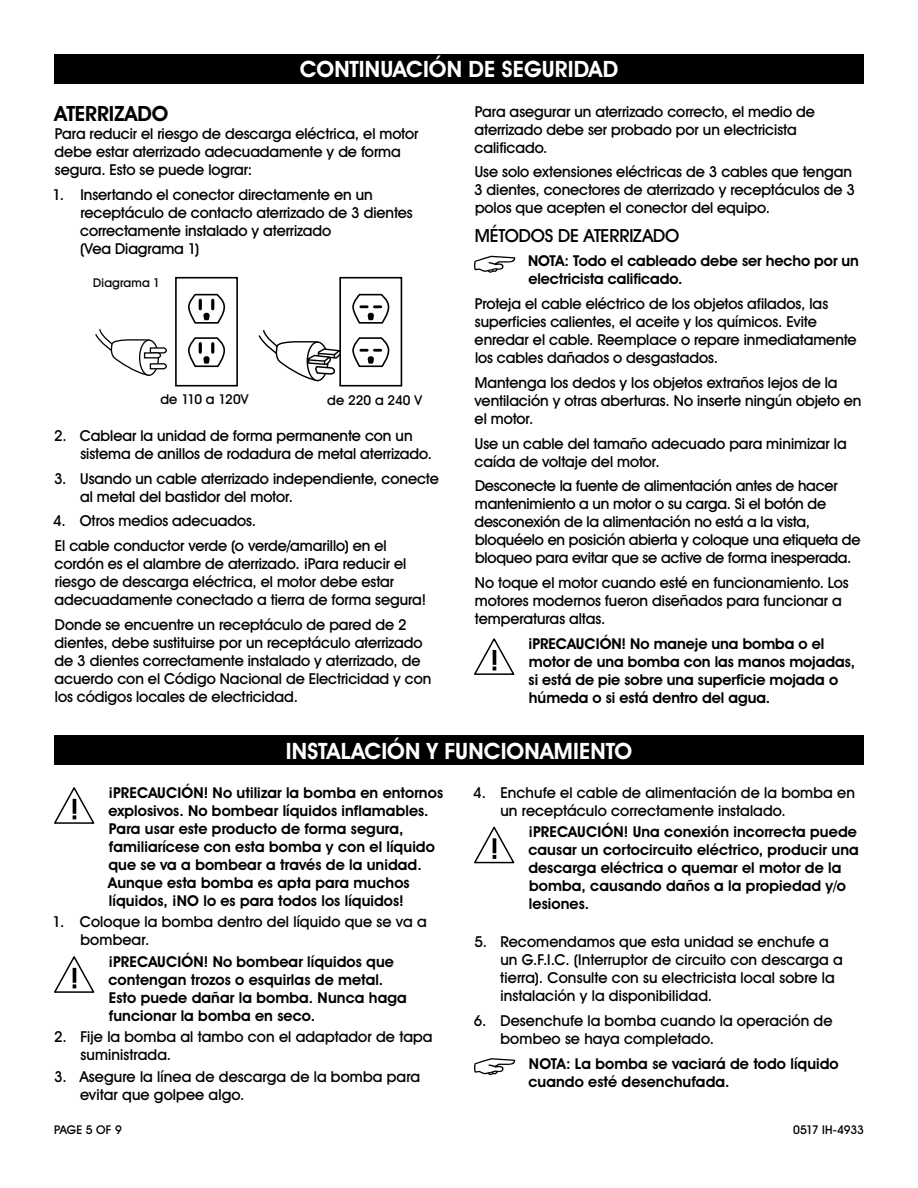
<style>
.page{position:relative;width:918px;height:1188px;background:#fff}
.page>*{position:absolute;margin:0;border:0;box-sizing:border-box;transform-origin:0 0}
.t1{font:700 22.5px "Uline Two Knine";letter-spacing:.005em;color:#fff}
.t2{font:700 21px "Uline Two Knine";letter-spacing:-.005em;color:#000}
.t3{font:18px "Uline Two Knine";letter-spacing:-.01em;color:#000}
.t4{font:15px/18px "Uline Two Knine";letter-spacing:-.005em;color:#000}
.t5{font:700 15px/18px "Uline Two Knine";letter-spacing:.005em;color:#000}
.t6{font:13.5px "Uline Two Knine";letter-spacing:-.025em;color:#000}
.t7{font:13.5px "Uline Two Knine";color:#000}
.t8{font:12px "Uline Two Knine";letter-spacing:.01em;color:#000}
.t9{font:12px "Uline Two Knine";letter-spacing:-.02em;color:#000}
</style>
<div class="page">
<div style="left:54px;top:54px;width:810px;height:30px;background:#000"></div>
<svg style="left:474px;top:256px;width:41px;height:17px"></svg>
<svg style="left:474px;top:638px;width:40px;height:37px"></svg>
<div style="left:175px;top:277px;width:63px;height:110px;border:2px solid #000"></div>
<svg style="left:188px;top:293px;width:38px;height:31px"></svg>
<svg style="left:188px;top:337px;width:38px;height:31px"></svg>
<svg style="left:95px;top:329px;width:72px;height:47px"></svg>
<div style="left:339px;top:277px;width:63px;height:110px;border:2px solid #000"></div>
<svg style="left:352px;top:337px;width:38px;height:31px"></svg>
<svg style="left:352px;top:293px;width:38px;height:31px"></svg>
<svg style="left:258px;top:329px;width:83px;height:53px"></svg>
<div style="left:54px;top:735px;width:810px;height:30px;background:#000"></div>
<svg style="left:54px;top:787px;width:40px;height:37px"></svg>
<svg style="left:54px;top:956px;width:40px;height:37px"></svg>
<svg style="left:474px;top:827px;width:40px;height:36px"></svg>
<svg style="left:474px;top:1058px;width:41px;height:17px"></svg>
<h1 class="t1" style="left:300px;top:56px;width:320px">CONTINUACIÓN DE SEGURIDAD</h1>
<h2 class="t2" style="left:55px;top:101px;width:115px">ATERRIZADO</h2>
<p class="t4" style="left:55px;top:125px;width:366px">Para reducir el riesgo de descarga eléctrica, el motor debe estar aterrizado adecuadamente y de forma segura. Esto se puede lograr:</p>
<p class="t4" style="left:80px;top:185px;width:334px;text-indent:-27px">1. Insertando el conector directamente en un receptáculo de contacto aterrizado de 3 dientes correctamente instalado y aterrizado<br>(Vea Diagrama 1)</p>
<p class="t8" style="left:93px;top:275px;width:68px">Diagrama 1</p>
<p class="t6" style="left:160px;top:391px;width:90px">de 110 a 120V</p>
<p class="t7" style="left:327px;top:392px;width:97px">de 220 a 240 V</p>
<p class="t4" style="left:80px;top:426px;width:353px;text-indent:-26px">2. Cablear la unidad de forma permanente con un sistema de anillos de rodadura de metal aterrizado.</p>
<p class="t4" style="left:80px;top:469px;width:360px;text-indent:-26px">3. Usando un cable aterrizado independiente, conecte al metal del bastidor del motor.</p>
<p class="t4" style="left:53px;top:508px;width:335px;line-height:24.8px">4. Otros medios adecuados.<br>El cable conductor verde (o verde/amarillo) en el</p>
<p class="t4" style="left:55px;top:554px;width:373px">cordón es el alambre de aterrizado. ¡Para reducir el riesgo de descarga eléctrica, el motor debe estar adecuadamente conectado a tierra de forma segura!</p>
<p class="t4" style="left:55px;top:615px;width:379px">Donde se encuentre un receptáculo de pared de 2 dientes, debe sustituirse por un receptáculo aterrizado de 3 dientes correctamente instalado y aterrizado, de acuerdo con el Código Nacional de Electricidad y con los códigos locales de electricidad.</p>
<p class="t4" style="left:475px;top:102px;width:342px">Para asegurar un aterrizado correcto, el medio de aterrizado debe ser probado por un electricista calificado.</p>
<p class="t4" style="left:474px;top:163px;width:383px">Use solo extensiones eléctricas de 3 cables que tengan<br>3 dientes, conectores de aterrizado y receptáculos de 3 polos que acepten el conector del equipo.</p>
<p class="t3" style="left:475px;top:224px;width:206px">MÉTODOS DE ATERRIZADO</p>
<p class="t5" style="left:528px;top:252px;width:333px">NOTA: Todo el cableado debe ser hecho por un electricista calificado.</p>
<p class="t4" style="left:475px;top:295px;width:384px">Proteja el cable eléctrico de los objetos afilados, las superficies calientes, el aceite y los químicos. Evite enredar el cable. Reemplace o repare inmediatamente los cables dañados o desgastados.</p>
<p class="t4" style="left:475px;top:373px;width:388px">Mantenga los dedos y los objetos extraños lejos de la ventilación y otras aberturas. No inserte ningún objeto en el motor.</p>
<p class="t4" style="left:475px;top:434px;width:374px">Use un cable del tamaño adecuado para minimizar la caída de voltaje del motor.</p>
<p class="t4" style="left:475px;top:477px;width:387px">Desconecte la fuente de alimentación antes de hacer mantenimiento a un motor o su carga. Si el botón de desconexión de la alimentación no está a la vista, bloquéelo en posición abierta y coloque una etiqueta de bloqueo para evitar que se active de forma inesperada.</p>
<p class="t4" style="left:475px;top:574px;width:376px">No toque el motor cuando esté en funcionamiento. Los motores modernos fueron diseñados para funcionar a temperaturas altas.</p>
<p class="t5" style="left:528px;top:635px;width:329px">¡PRECAUCIÓN! No maneje una bomba o el motor de una bomba con las manos mojadas, si está de pie sobre una superficie mojada o húmeda o si está dentro del agua.</p>
<h1 class="t1" style="left:286px;top:737px;width:348px">INSTALACIÓN Y FUNCIONAMIENTO</h1>
<p class="t5" style="left:108px;top:783px;width:336px">¡PRECAUCIÓN! No utilizar la bomba en entornos explosivos. No bombear líquidos inflamables.<br>Para usar este producto de forma segura, familiarícese con esta bomba y con el líquido que se va a bombear a través de la unidad.<br>Aunque esta bomba es apta para muchos líquidos, ¡NO lo es para todos los líquidos!</p>
<p class="t4" style="left:81px;top:913px;width:348px;text-indent:-28px">1. Coloque la bomba dentro del líquido que se va a bombear.</p>
<p class="t5" style="left:108px;top:952px;width:300px">¡PRECAUCIÓN! No bombear líquidos que contengan trozos o esquirlas de metal.<br>Esto puede dañar la bomba. Nunca haga funcionar la bomba en seco.</p>
<p class="t4" style="left:80px;top:1028px;width:354px;text-indent:-26px">2. Fije la bomba al tambo con el adaptador de tapa suministrada.</p>
<p class="t4" style="left:80px;top:1067px;width:342px;text-indent:-26px">3. Asegure la línea de descarga de la bomba para evitar que golpee algo.</p>
<p class="t4" style="left:500px;top:783px;width:356px;text-indent:-27px">4. Enchufe el cable de alimentación de la bomba en un receptáculo correctamente instalado.</p>
<p class="t5" style="left:528px;top:823px;width:332px">¡PRECAUCIÓN! Una conexión incorrecta puede causar un cortocircuito eléctrico, producir una descarga eléctrica o quemar el motor de la bomba, causando daños a la propiedad y/o lesiones.</p>
<p class="t4" style="left:500px;top:933px;width:344px;text-indent:-26px">5. Recomendamos que esta unidad se enchufe a un G.F.I.C. (Interruptor de circuito con descarga a tierra). Consulte con su electricista local sobre la instalación y la disponibilidad.</p>
<p class="t4" style="left:501px;top:1012px;width:334px;text-indent:-27px">6. Desenchufe la bomba cuando la operación de bombeo se haya completado.</p>
<p class="t5" style="left:528px;top:1054px;width:312px">NOTA: La bomba se vaciará de todo líquido cuando esté desenchufada.</p>
<p class="t8" style="left:54px;top:1122px;width:69px">PAGE 5 OF 9</p>
<p class="t9" style="left:793px;top:1122px;width:72px">0517 IH-4933</p>
</div>
